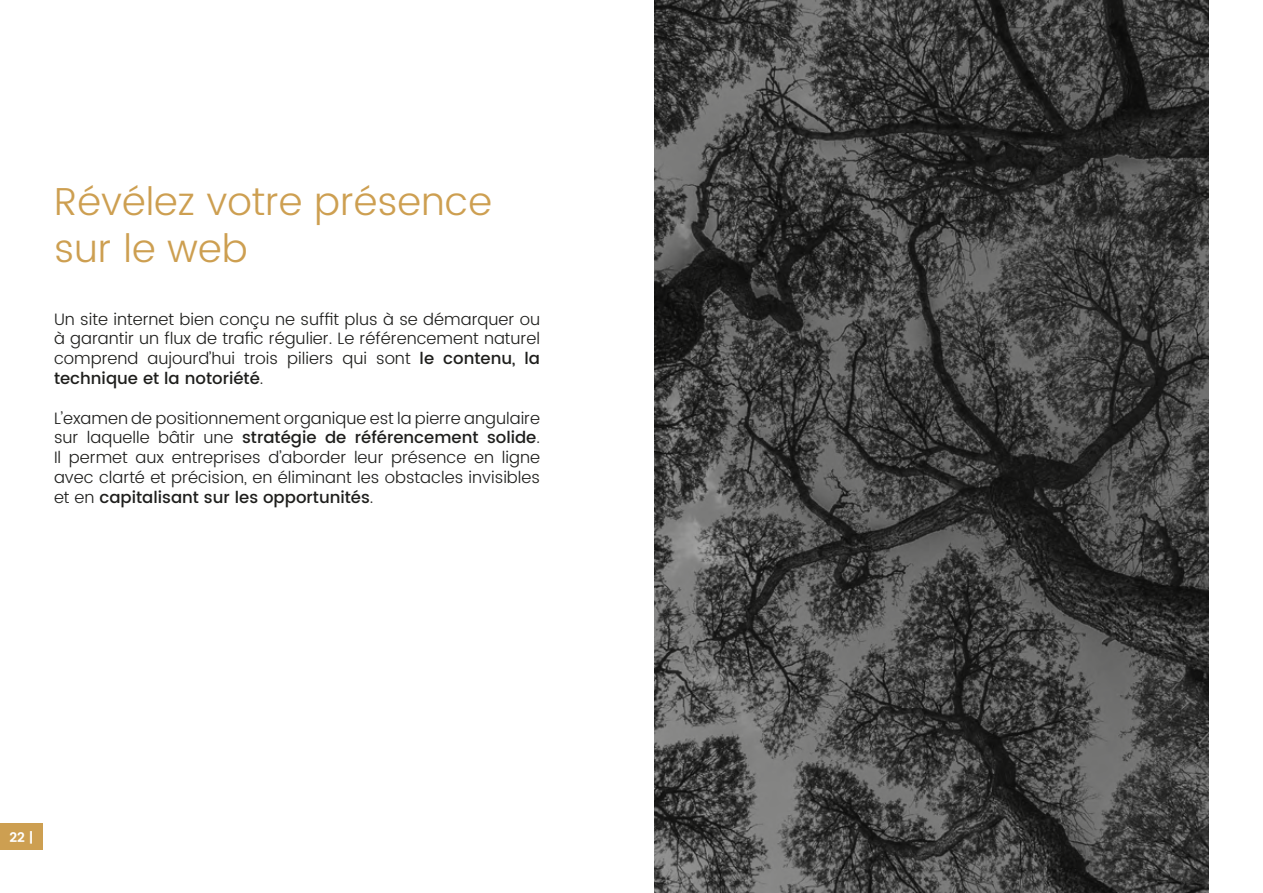
<style>
.page{position:relative;width:1263px;height:893px;background:#fff}
.page>*{position:absolute;margin:0;border:0;box-sizing:border-box;transform-origin:0 0}
.t1{font:300 39px/46.8px "Poppins";color:#cd9f51}
.t2{font:300 16.5px/19.8px "Poppins";color:#1e1e1c;text-align:justify}
.t3{font:600 13.5px "Poppins";color:#fff}
.s1{font-weight:500}
</style>
<div class="page">
<div style="left:0;top:823px;width:43px;height:26px;background:#cd9f51"></div>
<svg style="left:655px;top:0;width:554px;height:893px;background:#444"></svg>
<h1 class="t1" style="left:54px;top:179px;width:439px">Révélez votre présence sur le web</h1>
<p class="t2" style="left:54px;top:310px;width:488px">Un site internet bien conçu ne suffit plus à se démarquer ou à garantir un flux de trafic régulier. Le référencement naturel comprend aujourd’hui trois piliers qui sont <span class="s1">le contenu, la technique et la notoriété</span>.</p>
<p class="t2" style="left:54px;top:409px;width:488px">L’examen de positionnement organique est la pierre angulaire sur laquelle bâtir une <span class="s1">stratégie de référencement solide</span>.<br>Il permet aux entreprises d’aborder leur présence en ligne avec clarté et précision, en éliminant les obstacles invisibles et en <span class="s1">capitalisant sur les opportunités</span>.</p>
<p class="t3" style="left:9px;top:827px;width:26px">22 |</p>
</div>
